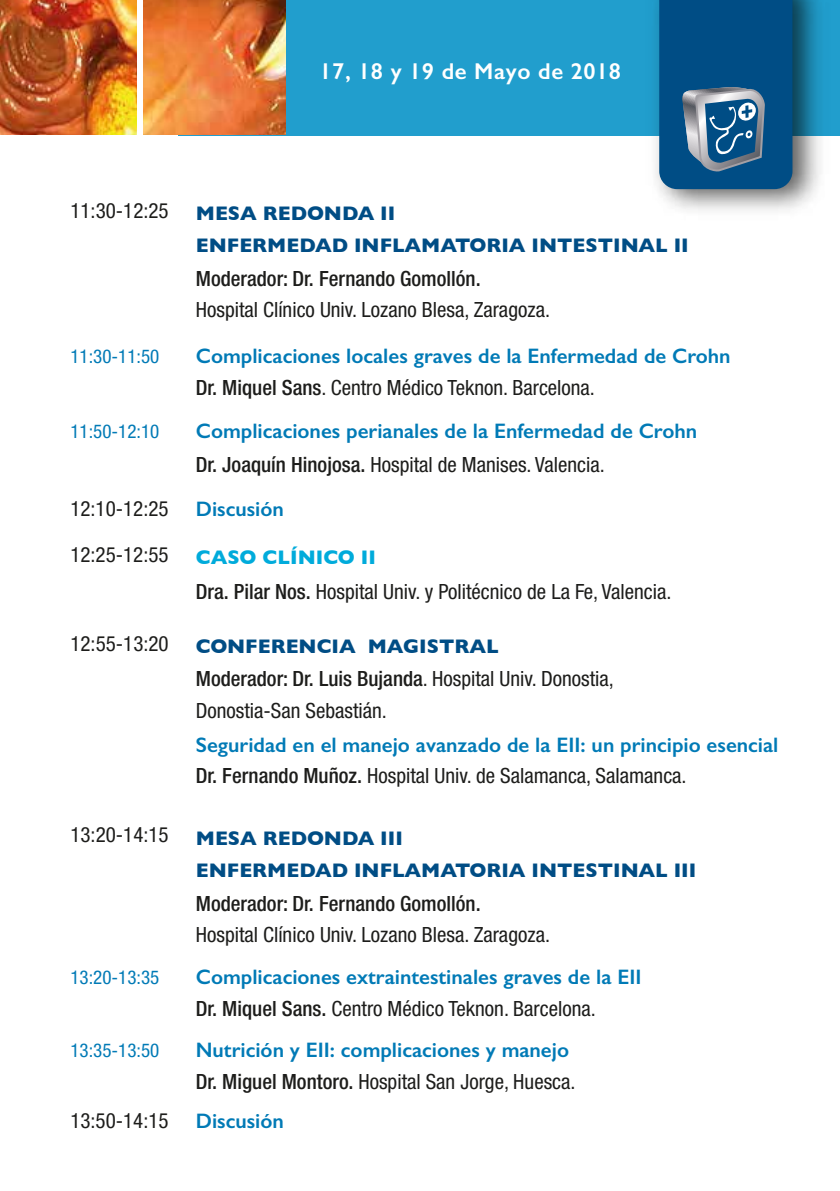
<style>
.page{position:relative;width:840px;height:1191px;background:#fff}
.page>*{position:absolute;margin:0;border:0;box-sizing:border-box;transform-origin:0 0}
.t1{font:600 23px "Gill Sans";letter-spacing:.025em;color:#fff}
.t2{font:condensed 21px/31.6px "Helvetica Neue LT Std";color:#1d1d1b}
.t3{font:600 21px "Gill Sans";color:#007ab6}
.t4{font:500 condensed 21px "Helvetica Neue LT Std";color:#1d1d1b}
.t5{font:700 20px/32.6px "Gill Sans";color:#004d85}
.t6{font:700 20px "Gill Sans";color:#00abdb}
.t7{font:condensed 19px "Helvetica Neue LT Std";color:#007ab6}
.s1{font-weight:500}
</style>
<div class="page">
<div style="left:178px;top:0;width:661px;height:135px;background:#219ecd"></div>
<img style="left:0;top:0;width:137px;height:135px">
<img style="left:143px;top:0;width:143px;height:135px">
<img style="left:640px;top:0;width:193px;height:211px">
<svg style="left:659px;top:0;width:133px;height:189px;background:#1a5c8c"></svg>
<p class="t1" style="left:319px;top:57px;width:303px">17, 18 y 19 de Mayo de 2018</p>
<p class="t2" style="left:70px;top:194px;width:100px">11:30-12:25</p>
<p class="t5" style="left:196px;top:196px;width:494px">MESA REDONDA II<br>ENFERMEDAD INFLAMATORIA INTESTINAL II</p>
<p class="t4" style="left:196px;top:266px;width:286px">Moderador: Dr. Fernando Gomollón.</p>
<p class="t2" style="left:196px;top:294px;width:355px">Hospital Clínico Univ. Lozano Blesa, Zaragoza.</p>
<p class="t7" style="left:70px;top:345px;width:90px">11:30-11:50</p>
<p class="t3" style="left:196px;top:343px;width:536px">Complicaciones locales graves de la Enfermedad de Crohn</p>
<p class="t2" style="left:196px;top:371px;width:400px"><span class="s1">Dr. Miquel Sans</span>. Centro Médico Teknon. Barcelona.</p>
<p class="t7" style="left:70px;top:420px;width:90px">11:50-12:10</p>
<p class="t3" style="left:196px;top:418px;width:502px">Complicaciones perianales de la Enfermedad de Crohn</p>
<p class="t2" style="left:196px;top:448px;width:410px"><span class="s1">Dr. Joaquín Hinojosa.</span> Hospital de Manises. Valencia.</p>
<p class="t2" style="left:70px;top:492px;width:100px">12:10-12:25</p>
<p class="t3" style="left:196px;top:496px;width:90px">Discusión</p>
<p class="t2" style="left:70px;top:538px;width:100px">12:25-12:55</p>
<p class="t6" style="left:196px;top:541px;width:181px">CASO CLÍNICO II</p>
<p class="t2" style="left:196px;top:576px;width:477px"><span class="s1">Dra. Pilar Nos.</span> Hospital Univ. y Politécnico de La Fe, Valencia.</p>
<p class="t2" style="left:70px;top:627px;width:100px">12:55-13:20</p>
<p class="t5" style="left:196px;top:629px;width:304px">CONFERENCIA MAGISTRAL</p>
<p class="t2" style="left:196px;top:663px;width:419px"><span class="s1">Moderador: Dr. Luis Bujanda</span>. Hospital Univ. Donostia,<br>Donostia-San Sebastián.</p>
<p class="t3" style="left:196px;top:732px;width:583px">Seguridad en el manejo avanzado de la EII: un principio esencial</p>
<p class="t2" style="left:196px;top:760px;width:492px"><span class="s1">Dr. Fernando Muñoz.</span> Hospital Univ. de Salamanca, Salamanca.</p>
<p class="t2" style="left:70px;top:819px;width:100px">13:20-14:15</p>
<p class="t5" style="left:196px;top:821px;width:501px">MESA REDONDA III<br>ENFERMEDAD INFLAMATORIA INTESTINAL III</p>
<p class="t4" style="left:196px;top:890px;width:286px">Moderador: Dr. Fernando Gomollón.</p>
<p class="t2" style="left:196px;top:919px;width:355px">Hospital Clínico Univ. Lozano Blesa. Zaragoza.</p>
<p class="t7" style="left:70px;top:966px;width:90px">13:20-13:35</p>
<p class="t3" style="left:196px;top:964px;width:447px">Complicaciones extraintestinales graves de la EII</p>
<p class="t2" style="left:196px;top:992px;width:401px"><span class="s1">Dr. Miquel Sans.</span> Centro Médico Teknon. Barcelona.</p>
<p class="t7" style="left:70px;top:1039px;width:90px">13:35-13:50</p>
<p class="t3" style="left:196px;top:1037px;width:374px">Nutrición y EII: complicaciones y manejo</p>
<p class="t2" style="left:196px;top:1065px;width:381px"><span class="s1">Dr. Miguel Montoro.</span> Hospital San Jorge, Huesca.</p>
<p class="t2" style="left:70px;top:1105px;width:100px">13:50-14:15</p>
<p class="t3" style="left:196px;top:1108px;width:90px">Discusión</p>
</div>
